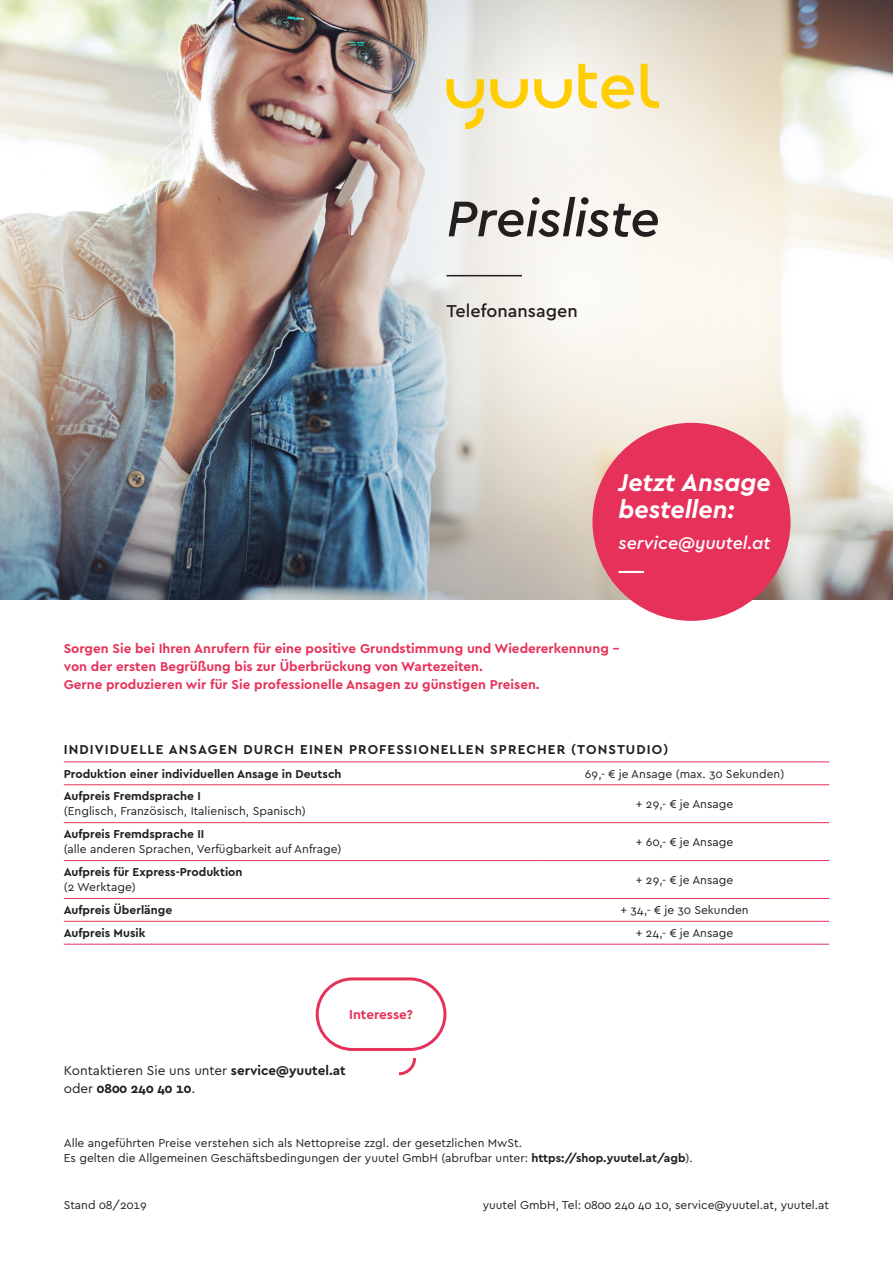
<style>
.page{position:relative;width:893px;height:1263px;background:#fff}
.page>*{position:absolute;margin:0;border:0;box-sizing:border-box;transform-origin:0 0}
.t1{font:italic 500 52.5px "Cera Pro";letter-spacing:-.01em;color:#231f20}
.t2{font:italic 700 25.35px/27px "Cera Pro";color:#fff}
.t3{font:italic 500 18px "Cera Pro";color:#fff}
.t4{font:500 18px "Cera Pro";color:#231f20}
.t5{font:700 13.5px/18px "Cera Pro";color:#e6325a}
.t6{font:700 13.5px "Cera Pro";letter-spacing:.08em;color:#231f20}
.t7{font:13.5px/18px "Cera Pro";color:#231f20}
.t8{font:12px/15px "Cera Pro";color:#231f20}
.t9{font:700 12px "Cera Pro";color:#231f20}
.s1{font-weight:700}
</style>
<div class="page">
<img style="left:0;top:0;width:893px;height:600px">
<svg style="left:261px;top:26px;width:632px;height:528px"></svg>
<svg style="left:301px;top:0;width:503px;height:287px"></svg>
<div style="left:592px;top:423px;width:198px;height:198px;background:#e6325a;border-radius:50%"></div>
<hr style="left:619px;top:571px;width:25px;height:2px;background:#fff">
<hr style="left:64px;top:761px;width:476px;height:1px;background:#e6325a">
<hr style="left:540px;top:761px;width:289px;height:1px;background:#e6325a">
<hr style="left:64px;top:784px;width:476px;height:1px;background:#e6325a">
<hr style="left:540px;top:784px;width:289px;height:1px;background:#e6325a">
<hr style="left:64px;top:822px;width:476px;height:1px;background:#e6325a">
<hr style="left:540px;top:822px;width:289px;height:1px;background:#e6325a">
<hr style="left:64px;top:860px;width:476px;height:1px;background:#e6325a">
<hr style="left:540px;top:860px;width:289px;height:1px;background:#e6325a">
<hr style="left:64px;top:898px;width:476px;height:1px;background:#e6325a">
<hr style="left:540px;top:898px;width:289px;height:1px;background:#e6325a">
<hr style="left:64px;top:921px;width:476px;height:1px;background:#e6325a">
<hr style="left:540px;top:921px;width:289px;height:1px;background:#e6325a">
<hr style="left:64px;top:944px;width:476px;height:1px;background:#e6325a">
<hr style="left:540px;top:944px;width:289px;height:1px;background:#e6325a">
<svg style="left:641px;top:64px;width:18px;height:45px"></svg>
<svg style="left:578px;top:64px;width:56px;height:45px;background:#f8e189"></svg>
<svg style="left:534px;top:79px;width:38px;height:29px"></svg>
<svg style="left:490px;top:79px;width:38px;height:29px"></svg>
<svg style="left:446px;top:79px;width:38px;height:50px;background:#f2e199"></svg>
<hr style="left:446px;top:275px;width:76px;height:1px;background:#231f20">
<svg style="left:315px;top:977px;width:132px;height:99px"></svg>
<h1 class="t1" style="left:446px;top:184px;width:215px">Preisliste</h1>
<h3 class="t4" style="left:446px;top:299px;width:133px">Telefonansagen</h3>
<h2 class="t2" style="left:619px;top:468px;width:154px">Jetzt Ansage bestellen:</h2>
<h3 class="t3" style="left:619px;top:531px;width:154px">service@yuutel.at</h3>
<p class="t5" style="left:64px;top:639px;width:557px">Sorgen Sie bei Ihren Anrufern für eine positive Grundstimmung und Wiedererkennung – von der ersten Begrüßung bis zur Überbrückung von Wartezeiten.<br>Gerne produzieren wir für Sie professionelle Ansagen zu günstigen Preisen.</p>
<p class="t6" style="left:64px;top:741px;width:136px">Individuelle Ansag</p>
<p class="t6" style="left:219px;top:741px;width:451px">en durch einen professionellen Sprecher (Tonstudio)</p>
<p class="t9" style="left:64px;top:765px;width:279px">Produktion einer individuellen Ansage in Deutsch</p>
<p class="t8" style="left:585px;top:765px;width:201px">69,- € je Ansage (max. 30 Sekunden)</p>
<p class="t9" style="left:64px;top:788px;width:138px">Aufpreis Fremdsprache I</p>
<p class="t8" style="left:64px;top:803px;width:244px">(Englisch, Französisch, Italienisch, Spanisch)</p>
<p class="t8" style="left:636px;top:796px;width:99px">+ 29,- € je Ansage</p>
<p class="t9" style="left:64px;top:826px;width:142px">Aufpreis Fremdsprache II</p>
<p class="t8" style="left:64px;top:841px;width:279px">(alle anderen Sprachen, Verfügbarkeit auf Anfrage)</p>
<p class="t9" style="left:64px;top:864px;width:180px">Aufpreis für Express-Produktion</p>
<p class="t8" style="left:64px;top:879px;width:74px">(2 Werktage)</p>
<p class="t8" style="left:636px;top:834px;width:99px">+ 60,- € je Ansage</p>
<p class="t8" style="left:636px;top:872px;width:99px">+ 29,- € je Ansage</p>
<p class="t9" style="left:64px;top:902px;width:110px">Aufpreis Überlänge</p>
<p class="t8" style="left:620px;top:902px;width:130px">+ 34,- € je 30 Sekunden</p>
<p class="t9" style="left:64px;top:925px;width:83px">Aufpreis Musik</p>
<p class="t8" style="left:636px;top:925px;width:99px">+ 24,- € je Ansage</p>
<p class="t5" style="left:349px;top:1004px;width:65px">Interesse?</p>
<p class="t7" style="left:64px;top:1061px;width:283px">Kontaktieren Sie uns unter <span class="s1">service@yuutel.at </span>oder <span class="s1">0800 240 40 10</span>.</p>
<p class="t8" style="left:64px;top:1135px;width:631px">Alle angeführten Preise verstehen sich als Nettopreise zzgl. der gesetzlichen MwSt.<br>Es gelten die Allgemeinen Geschäftsbedingungen der yuutel GmbH (abrufbar unter: <span class="s1">https://shop.yuutel.at/agb</span>).</p>
<p class="t8" style="left:64px;top:1197px;width:85px">Stand 08/2019</p>
<p class="t8" style="left:483px;top:1197px;width:348px">yuutel GmbH, Tel: 0800 240 40 10, service@yuutel.at, yuutel.at</p>
</div>
